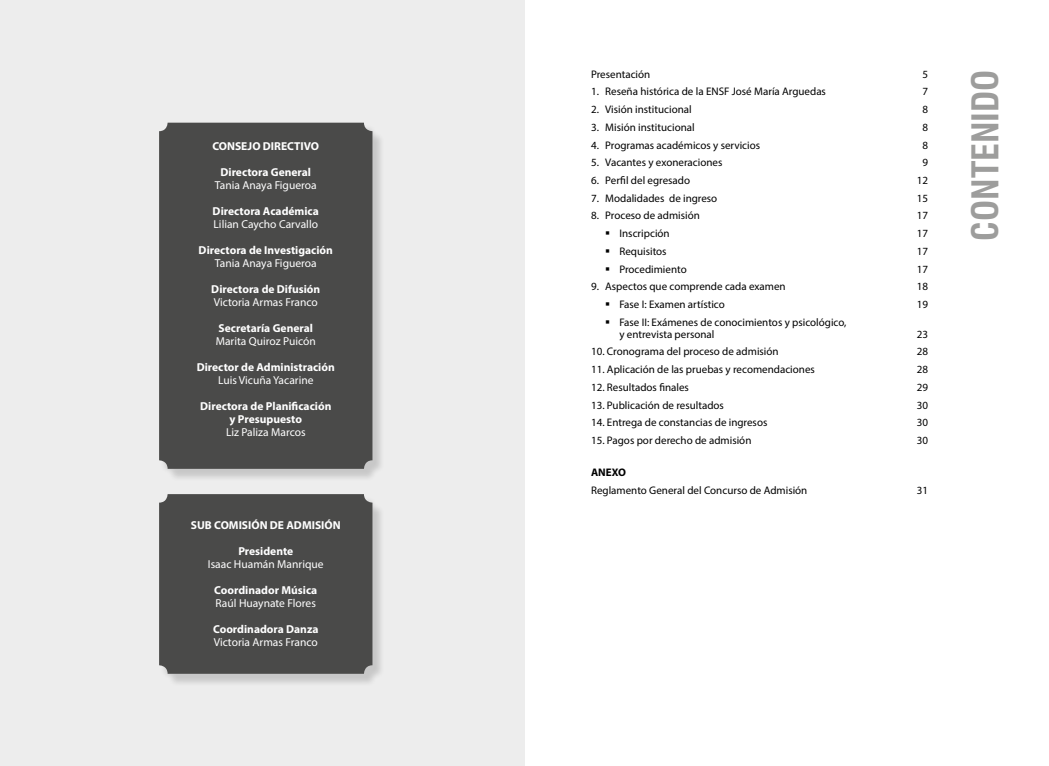
<style>
.page{position:relative;width:1049px;height:766px;background:#fff}
.page>*{position:absolute;margin:0;border:0;box-sizing:border-box;transform-origin:0 0}
.t1{font:700 condensed 36px "Swiss 721 BT";color:#9d9d9c}
.t2{font:700 11.5px/13px "Myriad Pro";color:#fff;text-align:center}
.t3{font:11.5px "Myriad Pro";color:#fff}
.t4{font:11px/12px "Myriad Pro";color:#000}
.t5{font:700 11px "Myriad Pro";color:#000}
</style>
<div class="page">
<div style="left:0;top:0;width:524px;height:765px;background:#ededed"></div>
<div style="left:160px;top:124px;width:225px;height:358px;background:#000;opacity:.16"></div>
<div style="left:159px;top:123px;width:213px;height:345px;background:#4a4a49;border-radius:9px"></div>
<div style="left:160px;top:495px;width:225px;height:191px;background:#000;opacity:.16"></div>
<div style="left:159px;top:494px;width:213px;height:179px;background:#4a4a49;border-radius:9px"></div>
<p class="t2" style="left:212px;top:139px;width:108px">CONSEJO DIRECTIVO</p>
<p class="t2" style="left:220px;top:165px;width:92px">Directora General</p>
<p class="t3" style="left:215px;top:178px;width:103px">Tania Anaya Figueroa</p>
<p class="t2" style="left:213px;top:204px;width:108px">Directora Académica</p>
<p class="t3" style="left:214px;top:217px;width:106px">Lilian Caycho Carvallo</p>
<p class="t2" style="left:199px;top:243px;width:136px">Directora de Investigación</p>
<p class="t3" style="left:215px;top:256px;width:103px">Tania Anaya Figueroa</p>
<p class="t2" style="left:211px;top:282px;width:110px">Directora de Difusión</p>
<p class="t3" style="left:214px;top:295px;width:106px">Victoria Armas Franco</p>
<p class="t2" style="left:219px;top:321px;width:96px">Secretaría General</p>
<p class="t3" style="left:216px;top:334px;width:102px">Marita Quiroz Puicón</p>
<p class="t2" style="left:197px;top:360px;width:140px">Director de Administración</p>
<p class="t3" style="left:218px;top:373px;width:97px">Luis Vicuña Yacarine</p>
<p class="t2" style="left:200px;top:399px;width:133px">Directora de Planificación y Presupuesto</p>
<p class="t3" style="left:226px;top:425px;width:81px">Liz Paliza Marcos</p>
<p class="t2" style="left:191px;top:518px;width:151px">SUB COMISIÓN DE ADMISIÓN</p>
<p class="t2" style="left:238px;top:544px;width:56px">Presidente</p>
<p class="t3" style="left:208px;top:557px;width:117px">Isaac Huamán Manrique</p>
<p class="t2" style="left:214px;top:583px;width:105px">Coordinador Música</p>
<p class="t3" style="left:216px;top:596px;width:102px">Raúl Huaynate Flores</p>
<p class="t2" style="left:213px;top:622px;width:107px">Coordinadora Danza</p>
<p class="t3" style="left:214px;top:635px;width:106px">Victoria Armas Franco</p>
<p class="t4" style="left:591px;top:68px;width:61px">Presentación</p>
<p class="t4" style="left:922px;top:68px;width:7px">5</p>
<p class="t4" style="left:591px;top:86px;width:236px">1. Reseña histórica de la ENSF José María Arguedas</p>
<p class="t4" style="left:922px;top:86px;width:7px">7</p>
<p class="t4" style="left:591px;top:103px;width:102px">2. Visión institucional</p>
<p class="t4" style="left:922px;top:103px;width:7px">8</p>
<p class="t4" style="left:591px;top:121px;width:105px">3. Misión institucional</p>
<p class="t4" style="left:922px;top:121px;width:7px">8</p>
<p class="t4" style="left:591px;top:139px;width:171px">4. Programas académicos y servicios</p>
<p class="t4" style="left:922px;top:139px;width:7px">8</p>
<p class="t4" style="left:591px;top:156px;width:133px">5. Vacantes y exoneraciones</p>
<p class="t4" style="left:922px;top:156px;width:7px">9</p>
<p class="t4" style="left:591px;top:174px;width:100px">6. Perfil del egresado</p>
<p class="t4" style="left:917px;top:174px;width:13px">12</p>
<p class="t4" style="left:591px;top:192px;width:128px">7. Modalidades de ingreso</p>
<p class="t4" style="left:917px;top:192px;width:13px">15</p>
<p class="t4" style="left:591px;top:209px;width:110px">8. Proceso de admisión</p>
<p class="t4" style="left:917px;top:209px;width:13px">17</p>
<p class="t4" style="left:619px;top:227px;width:52px">Inscripción</p>
<p class="t4" style="left:917px;top:227px;width:13px">17</p>
<p class="t4" style="left:619px;top:245px;width:49px">Requisitos</p>
<p class="t4" style="left:917px;top:245px;width:13px">17</p>
<p class="t4" style="left:619px;top:262px;width:69px">Procedimiento</p>
<p class="t4" style="left:917px;top:262px;width:13px">17</p>
<p class="t4" style="left:591px;top:280px;width:196px">9. Aspectos que comprende cada examen</p>
<p class="t4" style="left:917px;top:280px;width:13px">18</p>
<p class="t4" style="left:619px;top:298px;width:107px">Fase I: Examen artístico</p>
<p class="t4" style="left:917px;top:298px;width:13px">19</p>
<p class="t4" style="left:619px;top:316px;width:229px">Fase II: Exámenes de conocimientos y psicológico, y entrevista personal</p>
<p class="t4" style="left:917px;top:328px;width:13px">23</p>
<p class="t4" style="left:591px;top:345px;width:189px">10. Cronograma del proceso de admisión</p>
<p class="t4" style="left:917px;top:345px;width:13px">28</p>
<p class="t4" style="left:591px;top:363px;width:225px">11. Aplicación de las pruebas y recomendaciones</p>
<p class="t4" style="left:917px;top:363px;width:13px">28</p>
<p class="t4" style="left:591px;top:381px;width:99px">12. Resultados finales</p>
<p class="t4" style="left:917px;top:381px;width:13px">29</p>
<p class="t4" style="left:591px;top:398px;width:134px">13. Publicación de resultados</p>
<p class="t4" style="left:917px;top:398px;width:13px">30</p>
<p class="t4" style="left:591px;top:416px;width:178px">14. Entrega de constancias de ingresos</p>
<p class="t4" style="left:917px;top:416px;width:13px">30</p>
<p class="t4" style="left:591px;top:434px;width:162px">15. Pagos por derecho de admisión</p>
<p class="t4" style="left:917px;top:434px;width:13px">30</p>
<p class="t5" style="left:591px;top:465px;width:36px">ANEXO</p>
<p class="t4" style="left:591px;top:484px;width:218px">Reglamento General del Concurso de Admisión</p>
<p class="t4" style="left:917px;top:484px;width:13px">31</p>
<h1 class="t1" style="left:964px;top:240px;width:172px;rotate:-90deg">CONTENIDO</h1>
</div>
